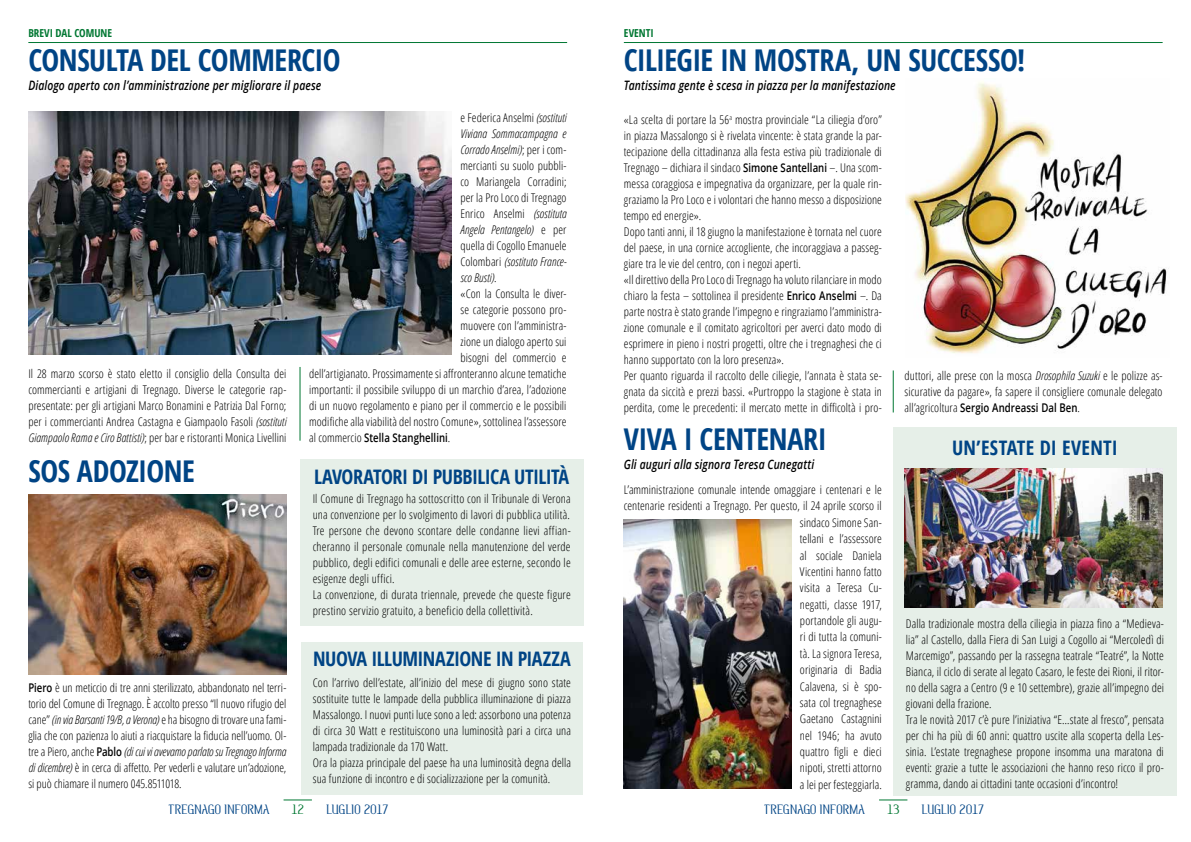
<style>
.page{position:relative;width:1191px;height:842px;background:#fff}
.page>*{position:absolute;margin:0;border:0;box-sizing:border-box;transform-origin:0 0}
.t1{font:700 condensed 30px "Open Sans";letter-spacing:-.015em;color:#004485}
.t2{font:700 condensed 20px "Open Sans";letter-spacing:-.025em;color:#004485}
.t3{font:700 condensed 20px "Open Sans";letter-spacing:.01em;color:#004485}
.t4{font:300 14px "Maverick";letter-spacing:-.025em;color:#004485}
.t5{font:300 14px "Maverick";color:#007732}
.t6{font:italic 600 13px "Open Sans";letter-spacing:.005em;color:#000;scale:.8 1}
.t7{font:300 condensed 12px/16px "Open Sans";letter-spacing:.005em;color:#000}
.t8{font:italic 300 condensed 12px "Open Sans";letter-spacing:.005em;color:#000}
.t9{font:600 12px "Open Sans";letter-spacing:.005em;color:#000;scale:.8 1}
.t10{font:700 condensed 11px "Open Sans";letter-spacing:-.005em;color:#007732}
.s1{font-style:italic}
.s2{font-style:normal}
.s3{font-weight:300;font-stretch:condensed}
.s4{font-weight:600;font-stretch:normal}
</style>
<div class="page">
<hr style="left:300px;top:367px;width:1px;height:74px;background:#007732">
<img style="left:28px;top:112px;width:423px;height:242px">
<hr style="left:893px;top:370px;width:1px;height:42px;background:#007732">
<img style="left:905px;top:81px;width:264px;height:273px">
<div style="left:300px;top:459px;width:284px;height:167px;background:#e6efe8"></div>
<div style="left:893px;top:427px;width:284px;height:369px;background:#e6efe8"></div>
<img style="left:28px;top:494px;width:258px;height:181px">
<img style="left:624px;top:519px;width:167px;height:270px">
<img style="left:904px;top:468px;width:258px;height:139px">
<div style="left:301px;top:642px;width:281px;height:152px;background:#e6efe8"></div>
<hr style="left:28px;top:42px;width:539px;height:1px;background:#007732">
<hr style="left:624px;top:42px;width:538px;height:1px;background:#007732">
<svg style="left:283px;top:799px;width:29px;height:1px"></svg>
<svg style="left:879px;top:799px;width:28px;height:1px"></svg>
<p class="t10" style="left:28px;top:25px;width:85px">BREVI DAL COMUNE</p>
<p class="t10" style="left:624px;top:25px;width:31px">EVENTI</p>
<h1 class="t1" style="left:28px;top:39px;width:314px">CONSULTA DEL COMMERCIO</h1>
<h1 class="t1" style="left:624px;top:39px;width:403px">CILIEGIE IN MOSTRA, UN SUCCESSO!</h1>
<p class="t6" style="left:28px;top:76px;width:368px">Dialogo aperto con l’amministrazione per migliorare il paese</p>
<p class="t7" style="left:28px;top:365px;width:259px;text-align:justify">Il 28 marzo scorso è stato eletto il consiglio della Consulta dei commercianti e artigiani di Tregnago. Diverse le categorie rap&shy;presentate: per gli artigiani Marco Bonamini e Patrizia Dal Forno; per i commercianti Andrea Castagna e Giampaolo Fasoli <span class="s1">(sostituti Giampaolo Rama e Ciro Battisti)</span>; per bar e ristoranti Monica Livellini</p>
<p class="t7" style="left:460px;top:109px;width:108px">e Federica Anselmi <span class="s1">(sostituti</span></p>
<p class="t8" style="left:460px;top:125px;width:107px">Viviana Sommacampagna e</p>
<p class="t8" style="left:460px;top:141px;width:108px">Corrado Anselmi)<span class="s2">; per i com-</span></p>
<p class="t7" style="left:460px;top:157px;width:107px">mercianti su suolo pubbli-</p>
<p class="t7" style="left:460px;top:173px;width:107px">co Mariangela Corradini;</p>
<p class="t7" style="left:460px;top:189px;width:107px">per la Pro Loco di Tregnago</p>
<p class="t7" style="left:460px;top:205px;width:107px">Enrico Anselmi <span class="s1">(sostituta</span></p>
<p class="t8" style="left:460px;top:221px;width:108px">Angela Pentangelo) <span class="s2">e per</span></p>
<p class="t7" style="left:460px;top:237px;width:107px">quella di Cogollo Emanuele</p>
<p class="t8" style="left:460px;top:253px;width:108px"><span class="s2">Colombari</span> (sostituto France-</p>
<p class="t8" style="left:460px;top:269px;width:38px">sco Busti)<span class="s2">.</span></p>
<p class="t7" style="left:460px;top:285px;width:107px">«Con la Consulta le diver-</p>
<p class="t7" style="left:460px;top:301px;width:107px">se categorie possono pro-</p>
<p class="t7" style="left:460px;top:317px;width:107px">muovere con l’amministra-</p>
<p class="t7" style="left:460px;top:333px;width:107px">zione un dialogo aperto sui</p>
<p class="t7" style="left:460px;top:349px;width:108px">bisogni del commercio e</p>
<p class="t7" style="left:309px;top:365px;width:259px">dell’artigianato. Prossimamente si affronteranno alcune tematiche</p>
<p class="t7" style="left:309px;top:381px;width:259px">importanti: il possibile sviluppo di un marchio d’area, l’adozione</p>
<p class="t7" style="left:309px;top:397px;width:259px">di un nuovo regolamento e piano per il commercio e le possibili</p>
<p class="t7" style="left:309px;top:413px;width:259px">modifiche alla viabilità del nostro Comune», sottolinea l’assessore</p>
<p class="t9" style="left:309px;top:429px;width:178px"><span class="s3">al commercio</span> Stella Stanghellini<span class="s3">.</span></p>
<p class="t6" style="left:624px;top:76px;width:341px">Tantissima gente è scesa in piazza per la manifestazione</p>
<p class="t7" style="left:624px;top:112px;width:259px">«La scelta di portare la 56<sup>a</sup> mostra provinciale “La ciliegia d’oro” in piazza Massalongo si è rivelata vincente: è stata grande la par&shy;tecipazione della cittadinanza alla festa estiva più tradizionale di Tregnago – dichiara il sindaco <span class="s4">Simone Santellani</span> –. Una scom&shy;messa coraggiosa e impegnativa da organizzare, per la quale rin&shy;graziamo la Pro Loco e i volontari che hanno messo a disposizione tempo ed energie».<br>Dopo tanti anni, il 18 giugno la manifestazione è tornata nel cuore del paese, in una cornice accogliente, che incoraggiava a passeg&shy;giare tra le vie del centro, con i negozi aperti.<br>«Il direttivo della Pro Loco di Tregnago ha voluto rilanciare in modo chiaro la festa – sottolinea il presidente <span class="s4">Enrico Anselmi</span> –. Da parte nostra è stato grande l’impegno e ringraziamo l’amministra&shy;zione comunale e il comitato agricoltori per averci dato modo di esprimere in pieno i nostri progetti, oltre che i tregnaghesi che ci hanno supportato con la loro presenza».<br>Per quanto riguarda il raccolto delle ciliegie, l’annata è stata se&shy;gnata da siccità e prezzi bassi. «Purtroppo la stagione è stata in perdita, come le precedenti: il mercato mette in difficoltà i pro-</p>
<h1 class="t1" style="left:624px;top:419px;width:204px">VIVA I CENTENARI</h1>
<p class="t7" style="left:904px;top:368px;width:259px;text-align:justify">duttori, alle prese con la mosca <span class="s1">Drosophila Suzuki</span> e le polizze as&shy;sicurative da pagare», fa sapere il consigliere comunale delegato all’agricoltura <span class="s4">Sergio Andreassi Dal Ben</span>.</p>
<h2 class="t3" style="left:952px;top:434px;width:167px">UN’ESTATE DI EVENTI</h2>
<h1 class="t1" style="left:28px;top:450px;width:168px">SOS ADOZIONE</h1>
<p class="t6" style="left:624px;top:456px;width:240px">Gli auguri alla signora Teresa Cunegatti</p>
<p class="t7" style="left:624px;top:481px;width:259px;line-height:16.4px;text-align:right">L’amministrazione comunale intende omaggiare i centenari e le centenarie residenti a Tregnago. Per questo, il 24 aprile scorso il sindaco Simone San-<br>tellani e l’assessore<br>al sociale Daniela<br>Vicentini hanno fatto<br>visita a Teresa Cu-<br>negatti, classe 1917,<br>portandole gli augu-<br>ri di tutta la comuni-<br>tà. La signora Teresa,<br>originaria di Badia<br>Calavena, si è spo-<br>sata col tregnaghese<br>Gaetano Castagnini<br>nel 1946; ha avuto<br>quattro figli e dieci<br>nipoti, stretti attorno<br>a lei per festeggiarla.</p>
<h2 class="t2" style="left:314px;top:463px;width:257px">LAVORATORI DI PUBBILICA UTILITÀ</h2>
<p class="t7" style="left:313px;top:490px;width:259px">Il Comune di Tregnago ha sottoscritto con il Tribunale di Verona una convenzione per lo svolgimento di lavori di pubblica utilità.<br>Tre persone che devono scontare delle condanne lievi affian&shy;cheranno il personale comunale nella manutenzione del verde pubblico, degli edifici comunali e delle aree esterne, secondo le esigenze degli uffici.<br>La convenzione, di durata triennale, prevede che queste figure prestino servizio gratuito, a beneficio della collettività.</p>
<h2 class="t2" style="left:313px;top:645px;width:259px">NUOVA ILLUMINAZIONE IN PIAZZA</h2>
<p class="t7" style="left:313px;top:674px;width:259px">Con l’arrivo dell’estate, all’inizio del mese di giugno sono state sostituite tutte le lampade della pubblica illuminazione di piazza Massalongo. I nuovi punti luce sono a led: assorbono una potenza di circa 30 Watt e restituiscono una luminosità pari a circa una lampada tradizionale da 170 Watt.<br>Ora la piazza principale del paese ha una luminosità degna della sua funzione di incontro e di socializzazione per la comunità.</p>
<p class="t7" style="left:28px;top:680px;width:259px;text-align:justify"><span class="s4">Piero</span> è un meticcio di tre anni sterilizzato, abbandonato nel terri&shy;torio del Comune di Tregnago. È accolto presso “Il nuovo rifugio del cane” <span class="s1">(in via Barsanti 19/B, a Verona)</span> e ha bisogno di trovare una fami&shy;glia che con pazienza lo aiuti a riacquistare la fiducia nell’uomo. Ol&shy;tre a Piero, anche <span class="s4">Pablo</span> <span class="s1">(di cui vi avevamo parlato su Tregnago Informa di dicembre)</span> è in cerca di affetto. Per vederli e valutare un’adozione, si può chiamare il numero 045.8511018.</p>
<p class="t7" style="left:906px;top:615px;width:259px">Dalla tradizionale mostra della ciliegia in piazza fino a “Medieva&shy;lia” al Castello, dalla Fiera di San Luigi a Cogollo ai “Mercoledì di Marcemigo”, passando per la rassegna teatrale “Teatré”, la Notte Bianca, il ciclo di serate al legato Casaro, le feste dei Rioni, il ritor&shy;no della sagra a Centro (9 e 10 settembre), grazie all’impegno dei giovani della frazione.<br>Tra le novità 2017 c’è pure l’iniziativa “E…state al fresco”, pensata per chi ha più di 60 anni: quattro uscite alla scoperta della Les&shy;sinia. L’estate tregnaghese propone insomma una maratona di eventi: grazie a tutte le associazioni che hanno reso ricco il pro&shy;gramma, dando ai cittadini tante occasioni d’incontro!</p>
<p class="t4" style="left:169px;top:801px;width:102px">TREGNAGO INFORMA</p>
<p class="t5" style="left:291px;top:801px;width:15px">12</p>
<p class="t4" style="left:326px;top:801px;width:64px">LUGLIO 2017</p>
<p class="t4" style="left:764px;top:801px;width:102px">TREGNAGO INFORMA</p>
<p class="t5" style="left:886px;top:801px;width:15px">13</p>
<p class="t4" style="left:921px;top:801px;width:64px">LUGLIO 2017</p>
</div>
